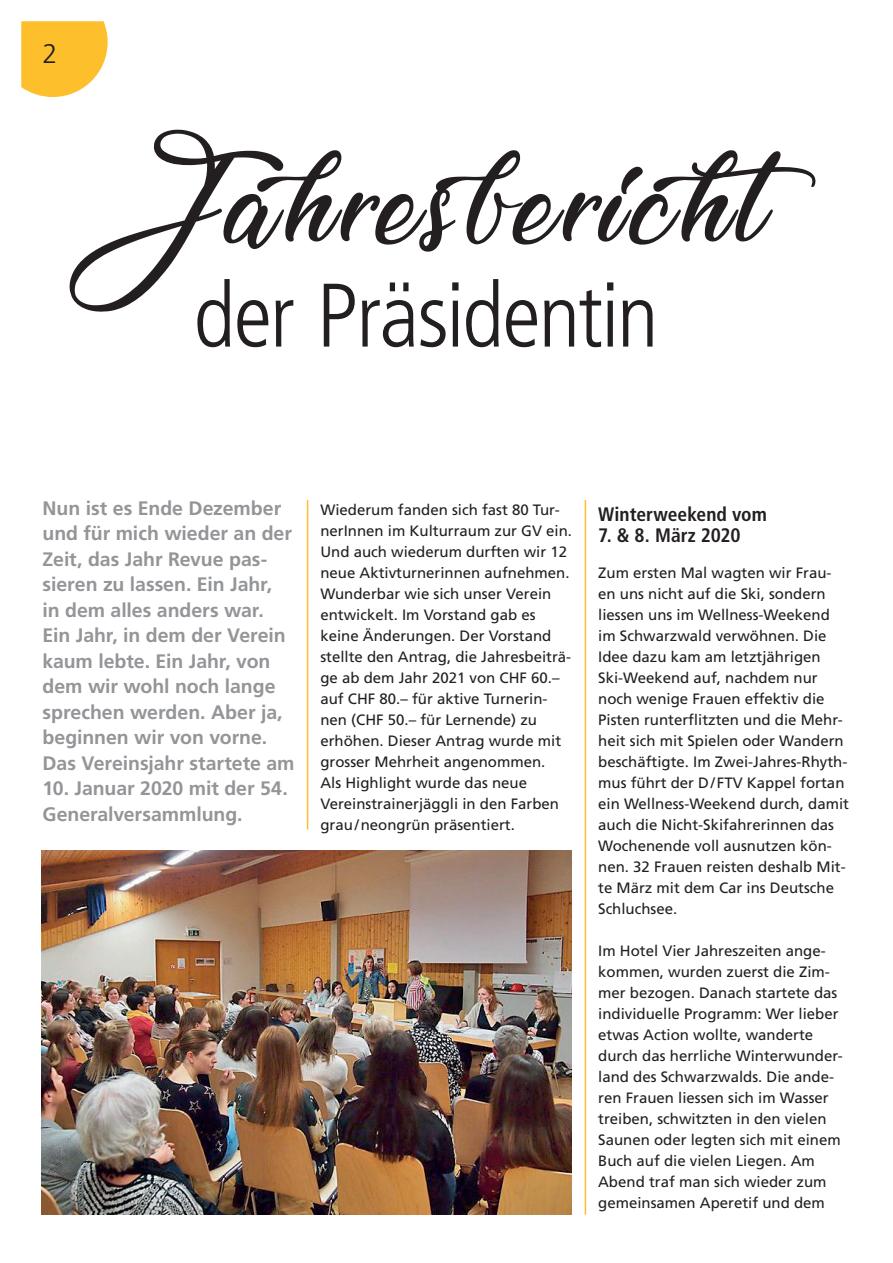
<style>
.page{position:relative;width:893px;height:1263px;background:#fff}
.page>*{position:absolute;margin:0;border:0;box-sizing:border-box;transform-origin:0 0}
.t1{font:300 condensed 90px "Frutiger LT Std";letter-spacing:-.025em;color:#231f20}
.t2{font:90px "Lovely Home";letter-spacing:.07em;color:#231f20}
.t3{font:300 27px "Frutiger LT Std";color:#231f20}
.t4{font:700 19.5px/25.5px "Frutiger LT Std";letter-spacing:-.005em;color:#939598}
.t5{font:700 condensed 19.5px "Frutiger LT Std";color:#231f20}
.t6{font:15px/21px "Frutiger LT Std";color:#231f20}
</style>
<div class="page">
<svg style="left:21px;top:21px;width:87px;height:76px;background:#fec747"></svg>
<hr style="left:307px;top:500px;width:1px;height:330px;background:#febf2d">
<hr style="left:585px;top:500px;width:1px;height:714px;background:#febf2d">
<img style="left:42px;top:851px;width:530px;height:363px">
<h2 class="t3" style="left:43px;top:38px;width:17px">2</h2>
<h1 class="t2" style="left:43px;top:158px;width:822px">Jahresbericht</h1>
<h1 class="t1" style="left:194px;top:264px;width:466px">der Präsidentin</h1>
<p class="t4" style="left:43px;top:495px;width:254px">Nun ist es Ende Dezember und für mich wieder an der<br>Zeit, das Jahr Revue pas&shy;sieren zu lassen. Ein Jahr,<br>in dem alles anders war.<br>Ein Jahr, in dem der Verein kaum lebte. Ein Jahr, von dem wir wohl noch lange sprechen werden. Aber ja, beginnen wir von vorne.<br>Das Vereinsjahr startete am</p>
<h3 class="t4" style="left:43px;top:776px;width:247px">10. Januar 2020 mit der 54.<br>Generalversammlung.</h3>
<p class="t6" style="left:320px;top:499px;width:253px">Wiederum fanden sich fast 80 Tur&shy;nerInnen im Kulturraum zur GV ein.<br>Und auch wiederum durften wir 12 neue Aktivturnerinnen aufnehmen.<br>Wunderbar wie sich unser Verein entwickelt. Im Vorstand gab es keine Änderungen. Der Vorstand stellte den Antrag, die Jahresbeiträ&shy;ge ab dem Jahr 2021 von CHF 60.– auf CHF 80.– für aktive Turnerin&shy;nen (CHF 50.– für Lernende) zu erhöhen. Dieser Antrag wurde mit grosser Mehrheit angenommen.<br>Als Highlight wurde das neue<br>Vereinstrainerjäggli in den Farben grau/neongrün präsentiert.</p>
<h3 class="t5" style="left:598px;top:502px;width:170px">Winterweekend vom</h3>
<h3 class="t5" style="left:598px;top:523px;width:144px">7. &amp; 8. März 2020</h3>
<p class="t6" style="left:598px;top:562px;width:252px">Zum ersten Mal wagten wir Frau&shy;en uns nicht auf die Ski, sondern liessen uns im Wellness-Weekend im Schwarzwald verwöhnen. Die<br>Idee dazu kam am letztjährigen<br>Ski-Weekend auf, nachdem nur noch wenige Frauen effektiv die<br>Pisten runterflitzten und die Mehr&shy;heit sich mit Spielen oder Wandern beschäftigte. Im Zwei-Jahres-Rhyth&shy;mus führt der D/ FTV Kappel fortan ein Wellness-Weekend durch, damit auch die Nicht-Skifahrerinnen das<br>Wochenende voll ausnutzen kön&shy;nen. 32 Frauen reisten deshalb Mit&shy;te März mit dem Car ins Deutsche<br>Schluchsee.</p>
<p class="t6" style="left:598px;top:940px;width:246px">Im Hotel Vier Jahreszeiten ange&shy;kommen, wurden zuerst die Zim&shy;mer bezogen. Danach startete das individuelle Programm: Wer lieber etwas Action wollte, wanderte durch das herrliche Winterwunder&shy;land des Schwarzwalds. Die ande&shy;ren Frauen liessen sich im Wasser treiben, schwitzten in den vielen<br>Saunen oder legten sich mit einem<br>Buch auf die vielen Liegen. Am<br>Abend traf man sich wieder zum gemeinsamen Aperetif und dem</p>
</div>
